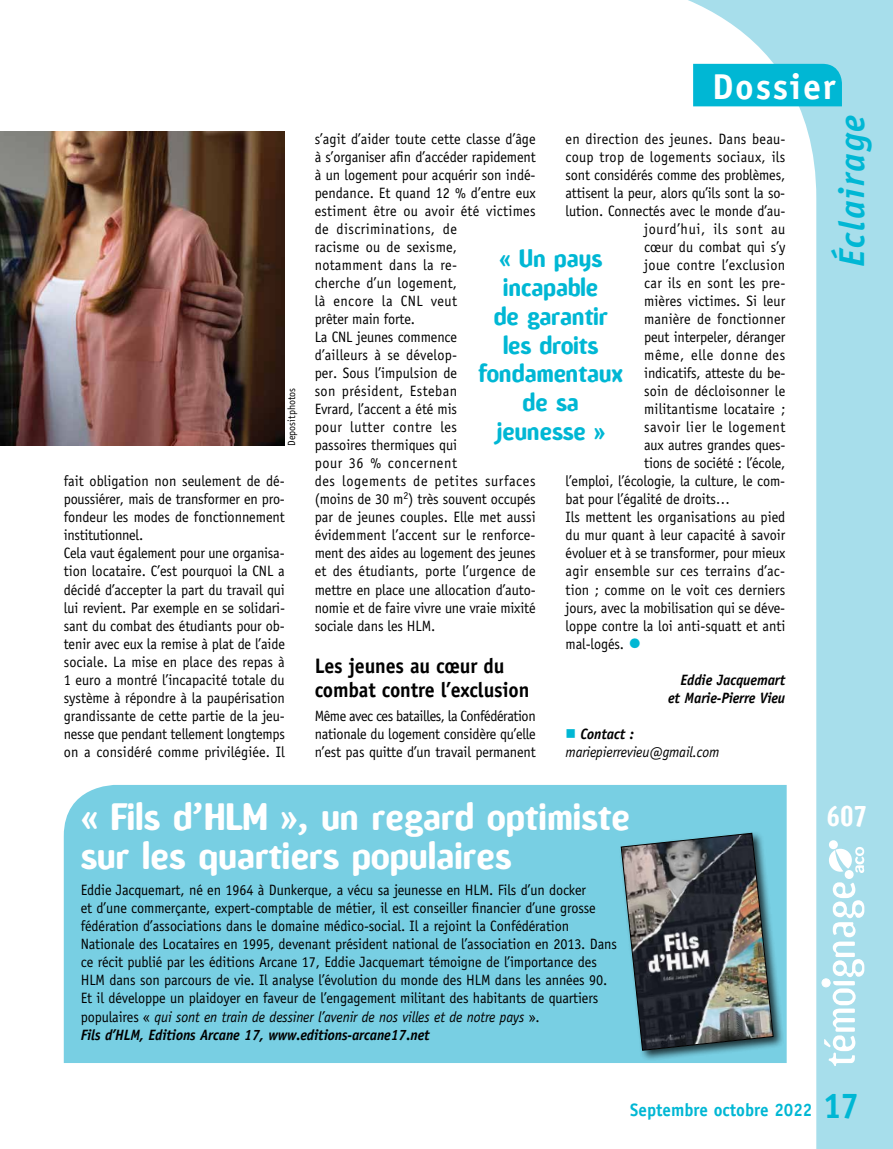
<style>
.page{position:relative;width:893px;height:1149px;background:#fff}
.page>*{position:absolute;margin:0;border:0;box-sizing:border-box;transform-origin:0 0}
.t1{font:700 36px/39px "Amoebia";letter-spacing:.01em;color:#fff;scale:.95 1}
.t2{font:italic 700 36px "Officina Sans";color:#00b7d4}
.t3{font:700 36px "Officina Sans";letter-spacing:.05em;color:#fff}
.t4{font:700 36px "Officina Sans";color:#00b7d4;scale:.95 1}
.t5{font:700 27px "Amoebia";color:#fff;scale:.85 1}
.t6{font:700 24px/28.8px "Amoebia";color:#00b7d4;text-align:center;scale:.95 1}
.t7{font:700 21px/24px "Officina Sans";letter-spacing:-.01em;color:#000;scale:.95 1}
.t8{font:700 18px "Officina Sans";color:#00b7d4;scale:.95 1}
.t9{font:15px/18px "Officina Sans";letter-spacing:-.01em;color:#000;scale:.95 1}
.t10{font:15px "Officina Sans";letter-spacing:.015em;color:#000;scale:.95 1}
.t11{font:italic 15px/18px "Officina Sans";letter-spacing:-.01em;color:#000;scale:.95 1}
.t12{font:italic 700 15px/18px "Officina Sans";letter-spacing:-.01em;color:#000;text-align:right;scale:.95 1}
.t13{font:15px "Officina Sans";letter-spacing:.025em;color:#000;scale:.95 1}
.t14{font:15px "Officina Sans";letter-spacing:.01em;color:#000;scale:.95 1}
.t15{font:15px "Officina Sans";letter-spacing:.03em;color:#000;scale:.95 1}
.t16{font:15px "Officina Sans";letter-spacing:.045em;color:#000;scale:.95 1}
.t17{font:15px "Officina Sans";letter-spacing:.035em;color:#000;scale:.95 1}
.t18{font:10.5px "Officina Sans";color:#000;scale:.95 1}
.s1{font-size:27px;color:#00b7d4}
.s2{color:#00b7d4}
.s3{font-weight:700}
.s4{font-style:italic}
.s5{font-weight:700;font-style:italic}
</style>
<div class="page">
<svg style="left:575px;top:0;width:318px;height:1148px"></svg>
<svg style="left:824px;top:882px;width:40px;height:183px"></svg>
<div style="left:845px;top:869px;width:9px;height:9px;border:2px solid #fff;border-radius:50%"></div>
<div style="left:829px;top:840px;width:9px;height:8px;border:2px solid #fff;border-radius:50%"></div>
<div style="left:846px;top:870px;width:7px;height:7px;background:#fff;border-radius:50%"></div>
<div style="left:830px;top:841px;width:7px;height:7px;background:#fff;border-radius:50%"></div>
<svg style="left:829px;top:846px;width:35px;height:26px"></svg>
<div style="left:822px;top:978px;width:8px;height:8px;background:#fff;border-radius:50%"></div>
<div style="left:821px;top:978px;width:9px;height:9px;border:1px solid #fff;border-radius:50%"></div>
<div style="left:693px;top:64px;width:149px;height:42px;background:#00b7d4"></div>
<img style="left:0;top:132px;width:285px;height:313px">
<div style="left:64px;top:784px;width:723px;height:278px;background:#78cfe3"></div>
<div style="left:618px;top:830px;width:167px;height:231px;background:#000;opacity:.75"></div>
<img style="left:620px;top:832px;width:154px;height:218px">
<p class="t18" style="left:285px;top:445px;width:62px;rotate:-90deg">Depositphotos</p>
<p class="t9" style="left:64px;top:472px;width:234px">fait obligation non seulement de dé&shy;poussiérer, mais de transformer en pro&shy;fondeur les modes de fonctionnement institutionnel.<br>Cela vaut également pour une organisa&shy;tion locataire. C’est pourquoi la CNL a décidé d’accepter la part du travail qui lui revient. Par exemple en se solidari&shy;sant du combat des étudiants pour ob&shy;tenir avec eux la remise à plat de l’aide sociale. La mise en place des repas à 1 euro a montré l’incapacité totale du système à répondre à la paupérisation grandissante de cette partie de la jeu&shy;nesse que pendant tellement longtemps on a considéré comme privilégiée. Il</p>
<h1 class="t3" style="left:712px;top:64px;width:125px">Dossier</h1>
<h1 class="t2" style="left:830px;top:267px;width:153px;rotate:-90deg">Éclairage</h1>
<p class="t9" style="left:315px;top:130px;width:234px">s’agit d’aider toute cette classe d’âge à s’organiser afin d’accéder rapidement à un logement pour acquérir son indé&shy;pendance. Et quand 12 % d’entre eux estiment être ou avoir été victimes de discriminations, de<br>racisme ou de sexisme,<br>notamment dans la re-<br>cherche d’un logement,<br>là encore la CNL veut<br>prêter main forte.<br>La CNL jeunes commence<br>d’ailleurs à se dévelop-<br>per. Sous l’impulsion de<br>son président, Esteban<br>Evrard, l’accent a été mis<br>pour lutter contre les<br>passoires thermiques qui<br>pour 36 % concernent<br>des logements de petites surfaces (moins de 30 m<sup>2</sup>) très souvent occupés par de jeunes couples. Elle met aussi évidemment l’accent sur le renforce&shy;ment des aides au logement des jeunes et des étudiants, porte l’urgence de mettre en place une allocation d’auto&shy;nomie et de faire vivre une vraie mixité sociale dans les HLM.</p>
<h3 class="t7" style="left:315px;top:653px;width:228px">Les jeunes au cœur du combat contre l’exclusion</h3>
<p class="t9" style="left:315px;top:706px;width:234px;text-align:justify">Même avec ces batailles, la Confédération nationale du logement considère qu’elle n’est pas quitte d’un travail permanent</p>
<p class="t10" style="left:566px;top:130px;width:233px">en direction des jeunes. Dans beau-</p>
<p class="t10" style="left:566px;top:148px;width:233px">coup trop de logements sociaux, ils</p>
<p class="t9" style="left:566px;top:166px;width:233px">sont considérés comme des problèmes,</p>
<p class="t9" style="left:566px;top:184px;width:233px">attisent la peur, alors qu’ils sont la so-</p>
<p class="t9" style="left:566px;top:202px;width:233px">lution. Connectés avec le monde d’au-</p>
<p class="t16" style="left:644px;top:220px;width:150px">jourd’hui, ils sont au</p>
<p class="t9" style="left:644px;top:238px;width:150px">cœur du combat qui s’y</p>
<p class="t13" style="left:644px;top:256px;width:150px">joue contre l’exclusion</p>
<p class="t10" style="left:644px;top:274px;width:150px">car ils en sont les pre-</p>
<p class="t9" style="left:644px;top:292px;width:150px">mières victimes. Si leur</p>
<p class="t9" style="left:644px;top:310px;width:150px">manière de fonctionner</p>
<p class="t9" style="left:644px;top:328px;width:150px">peut interpeler, déranger</p>
<p class="t17" style="left:644px;top:346px;width:150px">même, elle donne des</p>
<p class="t9" style="left:644px;top:364px;width:150px">indicatifs, atteste du be-</p>
<p class="t14" style="left:644px;top:382px;width:150px">soin de décloisonner le</p>
<p class="t9" style="left:644px;top:400px;width:150px">militantisme locataire ;</p>
<p class="t15" style="left:644px;top:418px;width:150px">savoir lier le logement</p>
<p class="t9" style="left:644px;top:436px;width:150px">aux autres grandes ques-</p>
<p class="t9" style="left:644px;top:454px;width:150px">tions de société : l’école,</p>
<p class="t9" style="left:566px;top:472px;width:233px">l’emploi, l’écologie, la culture, le com-</p>
<p class="t9" style="left:566px;top:490px;width:175px">bat pour l’égalité de droits…</p>
<p class="t9" style="left:566px;top:508px;width:233px">Ils mettent les organisations au pied</p>
<p class="t9" style="left:566px;top:526px;width:233px">du mur quant à leur capacité à savoir</p>
<p class="t9" style="left:566px;top:544px;width:233px">évoluer et à se transformer, pour mieux</p>
<p class="t10" style="left:566px;top:562px;width:233px">agir ensemble sur ces terrains d’ac-</p>
<p class="t9" style="left:566px;top:580px;width:233px">tion ; comme on le voit ces derniers</p>
<p class="t9" style="left:566px;top:598px;width:233px">jours, avec la mobilisation qui se déve-</p>
<p class="t9" style="left:566px;top:616px;width:233px">loppe contre la loi anti-squatt et anti</p>
<p class="t9" style="left:566px;top:634px;width:82px">mal-logés. <span class="s1">•</span></p>
<p class="t12" style="left:668px;top:670px;width:125px">Eddie Jacquemart et Marie-Pierre Vieu</p>
<p class="t11" style="left:566px;top:724px;width:163px"><span class="s2">■</span> <span class="s3">Contact : </span>mariepierrevieu@gmail.com</p>
<h3 class="t6" style="left:478px;top:244px;width:153px">« Un pays incapable<br>de garantir les droits fondamentaux de sa jeunesse »</h3>
<h1 class="t1" style="left:81px;top:797px;width:579px">« Fils d’HLM », un regard optimiste sur les quartiers populaires</h1>
<p class="t9" style="left:81px;top:881px;width:566px">Eddie Jacquemart, né en 1964 à Dunkerque, a vécu sa jeunesse en HLM. Fils d’un docker<br>et d’une commerçante, expert-comptable de métier, il est conseiller financier d’une grosse fédération d’associations dans le domaine médico-social. Il a rejoint la Confédération Nationale des Locataires en 1995, devenant président national de l’association en 2013. Dans ce récit publié par les éditions Arcane 17, Eddie Jacquemart témoigne de l’importance des HLM dans son parcours de vie. Il analyse l’évolution du monde des HLM dans les années 90.<br>Et il développe un plaidoyer en faveur de l’engagement militant des habitants de quartiers populaires « <span class="s4">qui sont en train de dessiner l’avenir de nos villes et de notre pays</span> ».<br><span class="s5">Fils d’HLM, Editions Arcane 17, www.editions-arcane17.net</span></p>
<h2 class="t5" style="left:827px;top:801px;width:47px">607</h2>
<p class="t8" style="left:630px;top:1098px;width:193px">Septembre octobre 2022</p>
<h1 class="t4" style="left:823px;top:1082px;width:40px">17</h1>
</div>
